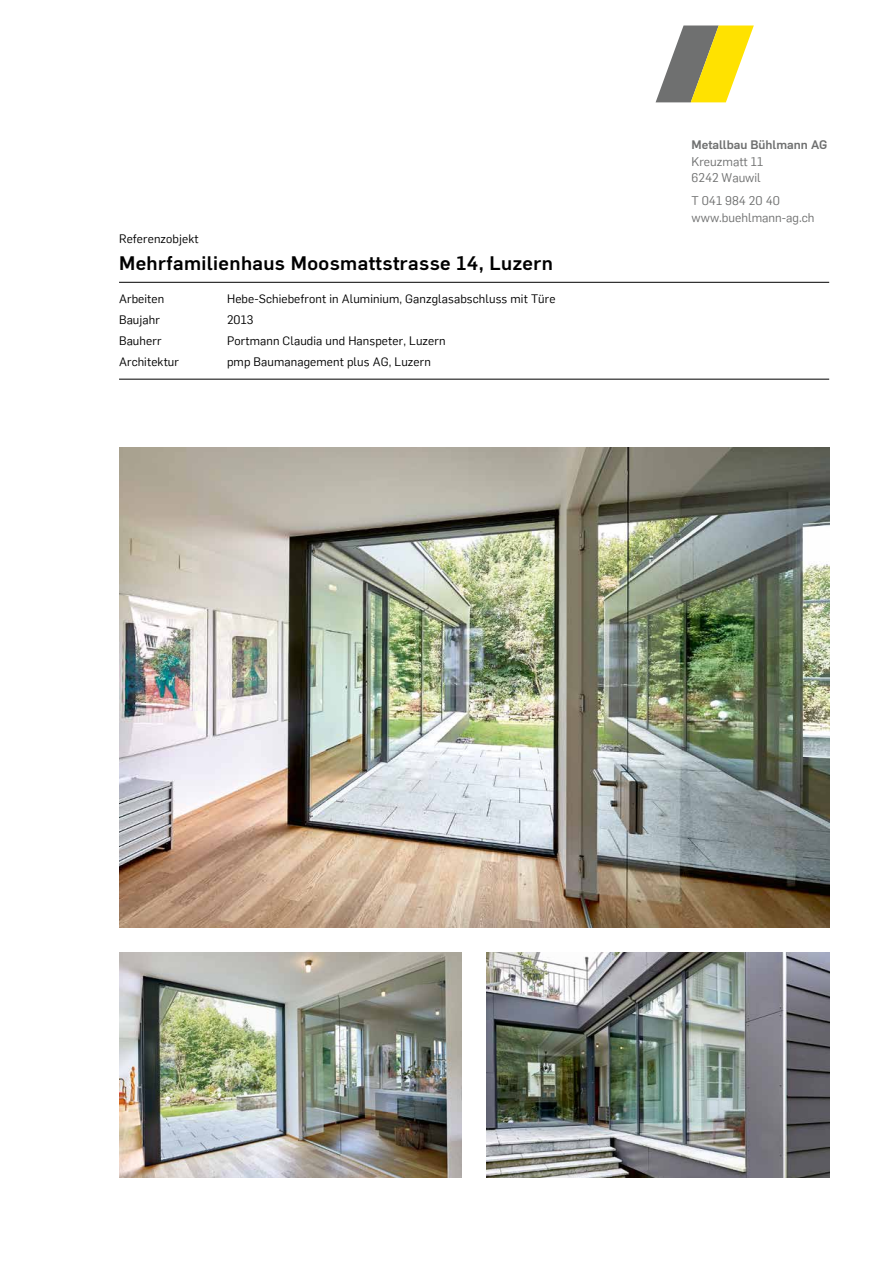
<style>
.page{position:relative;width:893px;height:1263px;background:#fff}
.page>*{position:absolute;margin:0;border:0;box-sizing:border-box;transform-origin:0 0}
.t1{font:700 19.5px "Flama Buehlmann";letter-spacing:.02em;color:#000}
.t2{font:12.3px/16.5px "Flama Buehlmann";color:#6f7070}
.t3{font:700 12.3px "Flama Buehlmann";color:#6f7070}
.t4{font:12px "Flama Buehlmann";letter-spacing:.01em;color:#000}
</style>
<div class="page">
<svg style="left:656px;top:26px;width:98px;height:76px"></svg>
<img style="left:119px;top:448px;width:710px;height:479px">
<img style="left:119px;top:952px;width:342px;height:226px">
<img style="left:487px;top:952px;width:342px;height:226px">
<hr style="left:119px;top:282px;width:710px;height:1px;background:#000">
<hr style="left:119px;top:379px;width:710px;height:1px;background:#000">
<p class="t4" style="left:119px;top:231px;width:81px">Referenzobjekt</p>
<h1 class="t1" style="left:119px;top:249px;width:435px">Mehrfamilienhaus Moosmattstrasse 14, Luzern</h1>
<p class="t4" style="left:119px;top:291px;width:47px">Arbeiten</p>
<p class="t4" style="left:227px;top:291px;width:330px">Hebe-Schiebefront in Aluminium, Ganzglasabschluss mit Türe</p>
<p class="t4" style="left:119px;top:312px;width:42px">Baujahr</p>
<p class="t4" style="left:227px;top:312px;width:28px">2013</p>
<p class="t4" style="left:119px;top:333px;width:44px">Bauherr</p>
<p class="t4" style="left:227px;top:333px;width:220px">Portmann Claudia und Hanspeter, Luzern</p>
<p class="t4" style="left:119px;top:354px;width:62px">Architektur</p>
<p class="t4" style="left:227px;top:354px;width:205px">pmp Baumanagement plus AG, Luzern</p>
<p class="t3" style="left:691px;top:136px;width:137px">Metallbau Bühlmann AG</p>
<p class="t2" style="left:691px;top:152px;width:73px">Kreuzmatt 11<br>6242 Wauwil</p>
<p class="t2" style="left:691px;top:192px;width:125px">T 041 984 20 40 www.buehlmann-ag.ch</p>
</div>
